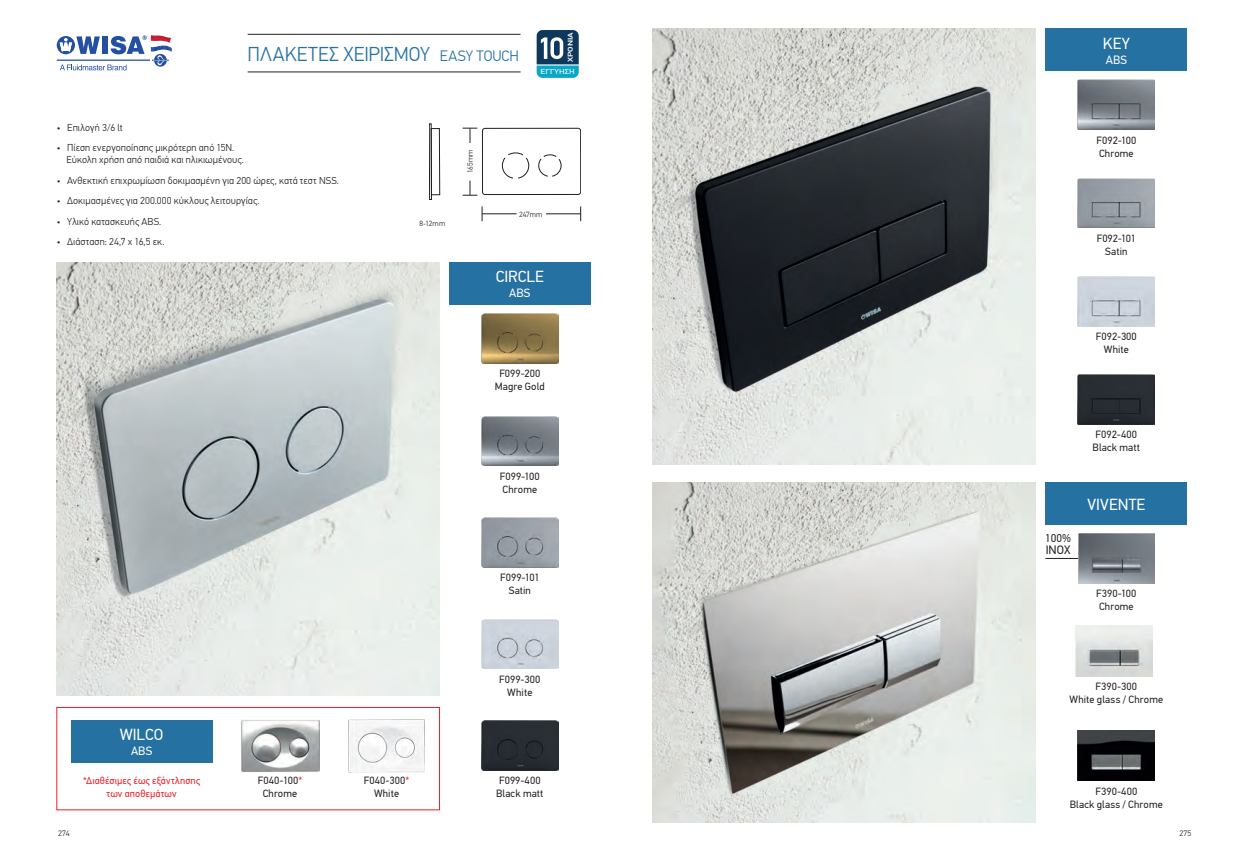
<style>
.page{position:relative;width:1248px;height:851px;background:#fff}
.page>*{position:absolute;margin:0;border:0;box-sizing:border-box;transform-origin:0 0}
.t1{font:300 20px "PF Din Text Pro";color:#2571a2}
.t2{font:16px "PF Din Text Pro";letter-spacing:.005em;color:#fff}
.t3{font:12.1px "PF Din Text Pro";color:#231f20}
.t4{font:12px "PF Din Text Pro";letter-spacing:.015em;color:#fff}
.t5{font:11.3px "PF Din Text Pro";color:#231f20}
.t6{font:10.5px/13px "PF Din Text Pro";letter-spacing:.01em;color:#231f20;text-align:center}
.t7{font:300 10px/12px "PF Din Text Pro";letter-spacing:.01em;color:#231f20}
.t8{font:10px/13px "PF Din Text Pro";letter-spacing:.01em;color:#ee1d23;text-align:center}
.t9{font:300 8px "PF Din Text Pro";color:#231f20}
.t10{font:300 7.5px "PF Din Text Pro";letter-spacing:.015em;color:#231f20}
.t11{font:7px "PF Din Text Pro";color:#fff;scale:1.25 1}
.t12{font:500 7px "PF Din Text Pro";color:#fff;scale:1.25 1}
.s1{font-size:15px}
.s2{color:#ee1d23}
</style>
<div class="page">
<img style="left:652px;top:482px;width:383px;height:340px">
<div style="left:1045px;top:482px;width:142px;height:43px;background:#2571a2"></div>
<img style="left:1077px;top:730px;width:77px;height:50px">
<img style="left:1075px;top:626px;width:77px;height:50px">
<img style="left:652px;top:28px;width:383px;height:436px">
<div style="left:449px;top:262px;width:141px;height:43px;background:#2571a2"></div>
<img style="left:481px;top:313px;width:77px;height:50px">
<img style="left:481px;top:416px;width:77px;height:50px">
<img style="left:481px;top:517px;width:77px;height:50px">
<img style="left:481px;top:619px;width:77px;height:49px">
<img style="left:481px;top:720px;width:77px;height:50px">
<div style="left:1045px;top:28px;width:142px;height:43px;background:#2571a2"></div>
<img style="left:1077px;top:178px;width:77px;height:50px">
<img style="left:1077px;top:80px;width:77px;height:49px">
<img style="left:1077px;top:276px;width:77px;height:50px">
<img style="left:1077px;top:374px;width:77px;height:50px">
<hr style="left:482px;top:213px;width:34px;height:1px;background:#231f20">
<svg style="left:462px;top:128px;width:15px;height:15px"></svg>
<svg style="left:462px;top:181px;width:15px;height:15px"></svg>
<hr style="left:546px;top:213px;width:34px;height:1px;background:#231f20">
<svg style="left:580px;top:206px;width:1px;height:15px"></svg>
<svg style="left:482px;top:206px;width:1px;height:15px"></svg>
<div style="left:482px;top:128px;width:98px;height:67px;border:1px solid #231f20;border-radius:3px"></div>
<svg style="left:429px;top:124px;width:11px;height:76px"></svg>
<svg style="left:502px;top:153px;width:27px;height:25px"></svg>
<svg style="left:538px;top:154px;width:23px;height:22px"></svg>
<img style="left:57px;top:262px;width:382px;height:433px">
<img style="left:1078px;top:533px;width:76px;height:50px">
<img style="left:241px;top:720px;width:78px;height:52px">
<img style="left:348px;top:719px;width:76px;height:53px">
<div style="left:71px;top:719px;width:141px;height:43px;background:#2571a2"></div>
<div style="left:57px;top:707px;width:382px;height:102px;border:1px solid #ee1d23"></div>
<svg style="left:578px;top:33px;width:1px;height:42px"></svg>
<svg style="left:536px;top:30px;width:42px;height:48px;background:#377693"></svg>
<hr style="left:248px;top:34px;width:272px;height:1px;background:#231f20">
<hr style="left:248px;top:72px;width:272px;height:1px;background:#231f20">
<hr style="left:1045px;top:558px;width:32px;height:1px;background:#231f20">
<svg style="left:57px;top:35px;width:115px;height:35px"></svg>
<h1 class="t1" style="left:248px;top:42px;width:273px">ΠΛΑΚΕΤΕΣ ΧΕΙΡΙΣΜΟΥ <span class="s1">EASY TOUCH</span></h1>
<p class="t12" style="left:566px;top:62px;width:25px;rotate:-90deg">ΧΡΟΝΙΑ</p>
<p class="t11" style="left:540px;top:67px;width:29px">ΕΓΓΥΗΣΗ</p>
<p class="t7" style="left:57px;top:122px;width:67px">• Επιλογή 3/6 lt</p>
<p class="t7" style="left:67px;top:142px;width:179px;text-indent:-10px">• Πίεση ενεργοποίησης μικρότερη από 15Ν.<br>Eύκολη χρήση από παιδιά και ηλικιωμένους.</p>
<p class="t7" style="left:57px;top:174px;width:284px">• Ανθεκτική επιχρωμίωση δοκιμασμένη για 200 ώρες, κατά τεστ NSS.</p>
<p class="t7" style="left:57px;top:195px;width:204px">• Δοκιμασμένες για 200.000 κύκλους λειτουργίας.</p>
<p class="t7" style="left:57px;top:215px;width:106px">• Υλικό κατασκευής ABS.</p>
<p class="t7" style="left:57px;top:236px;width:109px">• Διάσταση: 24,7 x 16,5 εκ.</p>
<p class="t10" style="left:419px;top:219px;width:27px">8-12mm</p>
<p class="t10" style="left:466px;top:173px;width:25px;rotate:-90deg">165mm</p>
<p class="t10" style="left:519px;top:210px;width:25px">247mm</p>
<h2 class="t2" style="left:495px;top:267px;width:50px">CIRCLE</h2>
<p class="t4" style="left:509px;top:286px;width:23px">ABS</p>
<p class="t6" style="left:495px;top:367px;width:51px">F099-200<br>Magre Gold</p>
<p class="t6" style="left:500px;top:470px;width:41px;text-align:left">F099-100<br>Chrome</p>
<h2 class="t2" style="left:120px;top:725px;width:45px">WILCO</h2>
<p class="t4" style="left:131px;top:743px;width:23px">ABS</p>
<p class="t8" style="left:83px;top:774px;width:118px">*Διαθέσιμες έως εξάντλησης των αποθεμάτων</p>
<p class="t6" style="left:258px;top:774px;width:46px">F040-100<span class="s2">*<br></span>Chrome</p>
<p class="t6" style="left:364px;top:774px;width:47px">F040-300<span class="s2">*<br></span>White</p>
<p class="t6" style="left:500px;top:571px;width:41px">F099-101<br>Satin</p>
<p class="t6" style="left:499px;top:672px;width:43px">F099-300<br>White</p>
<p class="t6" style="left:496px;top:774px;width:49px;text-align:left">F099-400<br>Black matt</p>
<h2 class="t2" style="left:1102px;top:34px;width:29px">KEY</h2>
<p class="t4" style="left:1105px;top:52px;width:23px">ABS</p>
<p class="t6" style="left:1096px;top:133px;width:41px;text-align:left">F092-100<br>Chrome</p>
<p class="t6" style="left:1096px;top:232px;width:41px">F092-101<br>Satin</p>
<p class="t6" style="left:1095px;top:330px;width:43px">F092-300<br>White</p>
<p class="t6" style="left:1092px;top:428px;width:49px;text-align:left">F092-400<br>Black matt</p>
<p class="t5" style="left:1044px;top:531px;width:27px">100%</p>
<p class="t3" style="left:1045px;top:542px;width:26px">INOX</p>
<h2 class="t2" style="left:1087px;top:494px;width:59px">VIVENTE</h2>
<p class="t6" style="left:1096px;top:587px;width:42px;text-align:left">F390-100<br>Chrome</p>
<p class="t6" style="left:1069px;top:680px;width:95px">F390-300<br>White glass / Chrome</p>
<p class="t6" style="left:1069px;top:784px;width:95px">F390-400<br>Black glass / Chrome</p>
<p class="t9" style="left:58px;top:828px;width:13px">274</p>
<p class="t9" style="left:1179px;top:828px;width:13px">275</p>
</div>
